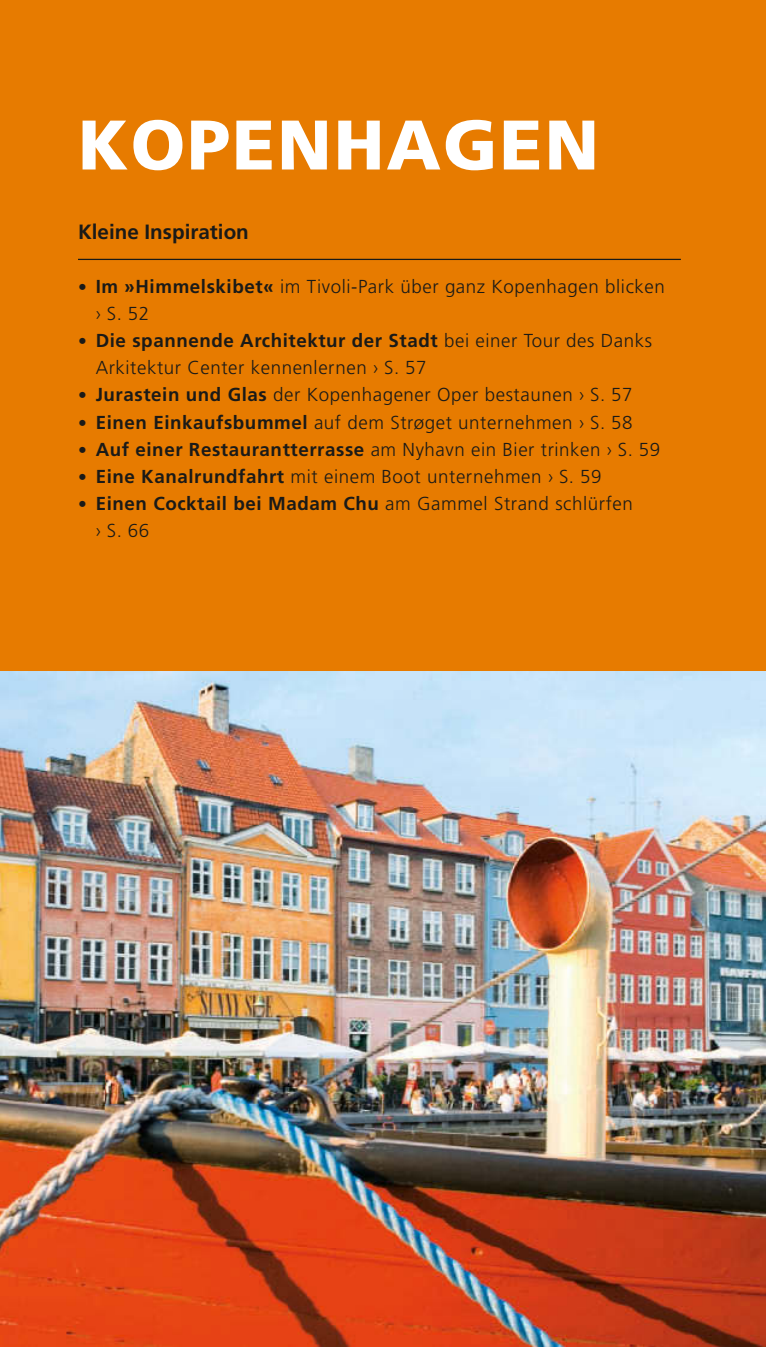
<style>
.page{position:relative;width:766px;height:1347px;background:#fff}
.page>*{position:absolute;margin:0;border:0;box-sizing:border-box;transform-origin:0 0}
.t1{font:900 70px "Frutiger LT Pro";letter-spacing:.03em;color:#fff}
.t2{font:700 20.5px "Frutiger LT Pro";color:#1a1a18}
.t3{font:300 18.75px/27px "Frutiger LT Pro";letter-spacing:.03em;color:#1a1a18}
.s1{font-weight:900;font-size:17.5px}
.s2{font-weight:700}
</style>
<div class="page">
<div style="left:0;top:0;width:765px;height:1346px;background:#e77b00"></div>
<hr style="left:78px;top:259px;width:602px;height:1px;background:#1a1a18">
<img style="left:0;top:672px;width:765px;height:674px">
<h1 class="t1" style="left:78px;top:117px;width:522px">KOPENHAGEN</h1>
<p class="t2" style="left:78px;top:224px;width:172px">Kleine Inspiration</p>
<p class="t3" style="left:96px;top:275px;width:570px;text-indent:-18px"><span class="s1">•</span> <span class="s2">Im »Himmelskibet«</span> im Tivoli-Park über ganz Kopenhagen blicken › S. 52</p>
<p class="t3" style="left:96px;top:329px;width:557px;text-indent:-18px"><span class="s1">•</span> <span class="s2">Die spannende Architektur der Stadt</span> bei einer Tour des Danks<br>Arkitektur Center kennenlernen › S. 57</p>
<p class="t3" style="left:78px;top:383px;width:556px"><span class="s1">•</span> <span class="s2">Jurastein und Glas</span> der Kopenhagener Oper bestaunen › S. 57</p>
<p class="t3" style="left:78px;top:410px;width:555px"><span class="s1">•</span> <span class="s2">Einen Einkaufsbummel</span> auf dem Strøget unternehmen › S. 58</p>
<p class="t3" style="left:78px;top:437px;width:583px"><span class="s1">•</span> <span class="s2">Auf einer Restaurantterrasse</span> am Nyhavn ein Bier trinken › S. 59</p>
<p class="t3" style="left:78px;top:464px;width:524px"><span class="s1">•</span> <span class="s2">Eine Kanalrundfahrt</span> mit einem Boot unternehmen › S. 59</p>
<p class="t3" style="left:96px;top:491px;width:538px;text-indent:-18px"><span class="s1">•</span> <span class="s2">Einen Cocktail bei Madam Chu</span> am Gammel Strand schlürfen › S. 66</p>
</div>
